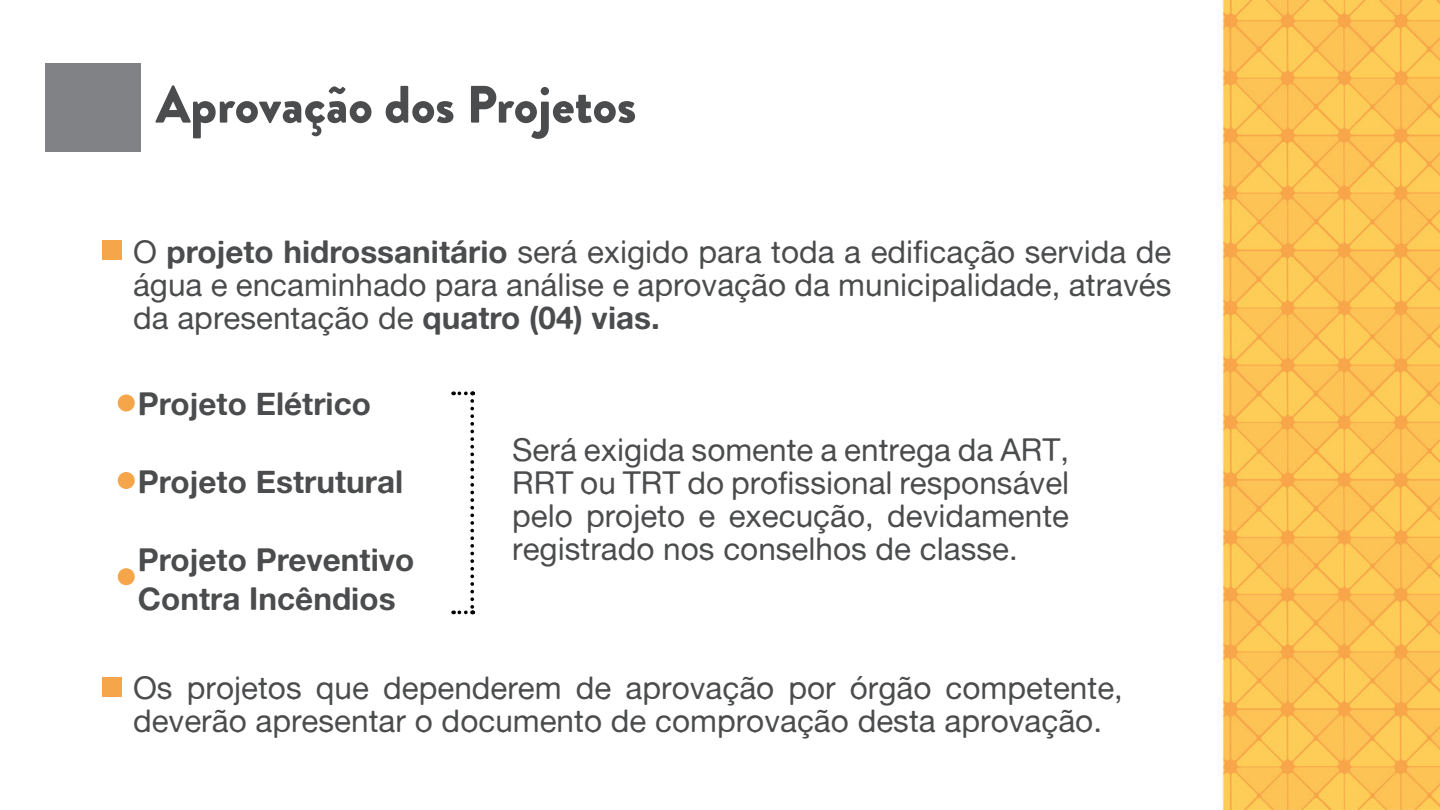
<style>
.page{position:relative;width:1440px;height:810px;background:#fff}
.page>*{position:absolute;margin:0;border:0;box-sizing:border-box;transform-origin:0 0}
.t1{font:900 52.5px "Brandon Grotesque";color:#4b4c4d}
.t2{font:31.5px/33px "Alte Haas Grotesk";color:#4b4c4d;text-align:justify}
.t3{font:31.5px/39px "Alte Haas Grotesk Bold";color:#4b4c4d}
.s1{font-family:"Alte Haas Grotesk Bold"}
</style>
<div class="page">
<img style="left:45px;top:0;width:1395px;height:810px">
<div style="left:33px;top:96px;width:159px;height:85px;background:#fff"></div>
<div style="left:45px;top:64px;width:96px;height:88px;background:#808285"></div>
<svg style="left:453px;top:401px;width:21px;height:213px"></svg>
<svg style="left:453px;top:392px;width:13px;height:3px"></svg>
<div style="left:118px;top:394px;width:17px;height:17px;background:#f5a54a;border-radius:50%"></div>
<div style="left:118px;top:472px;width:17px;height:17px;background:#f5a54a;border-radius:50%"></div>
<div style="left:118px;top:568px;width:17px;height:17px;background:#f5a54a;border-radius:50%"></div>
<div style="left:102px;top:240px;width:19px;height:20px;background:#f5a54a"></div>
<div style="left:102px;top:677px;width:19px;height:20px;background:#f5a54a"></div>
<h1 class="t1" style="left:156px;top:67px;width:482px">Aprovação dos Projetos</h1>
<p class="t2" style="left:133px;top:235px;width:1040px">O <span class="s1">projeto hidrossanitário</span> será exigido para toda a edificação servida de água e encaminhado para análise e aprovação da municipalidade, através da apresentação de <span class="s1">quatro (04) vias.</span></p>
<p class="t3" style="left:138px;top:383px;width:235px">Projeto Elétrico</p>
<p class="t3" style="left:138px;top:461px;width:267px">Projeto Estrutural</p>
<p class="t3" style="left:138px;top:539px;width:278px">Projeto Preventivo<br>Contra Incêndios</p>
<p class="t2" style="left:512px;top:432px;width:559px">Será exigida somente a entrega da ART, RRT ou TRT do profissional responsável pelo projeto e execução, devidamente registrado nos conselhos de classe.</p>
<p class="t2" style="left:133px;top:671px;width:992px">Os projetos que dependerem de aprovação por órgão competente, deverão apresentar o documento de comprovação desta aprovação.</p>
</div>
